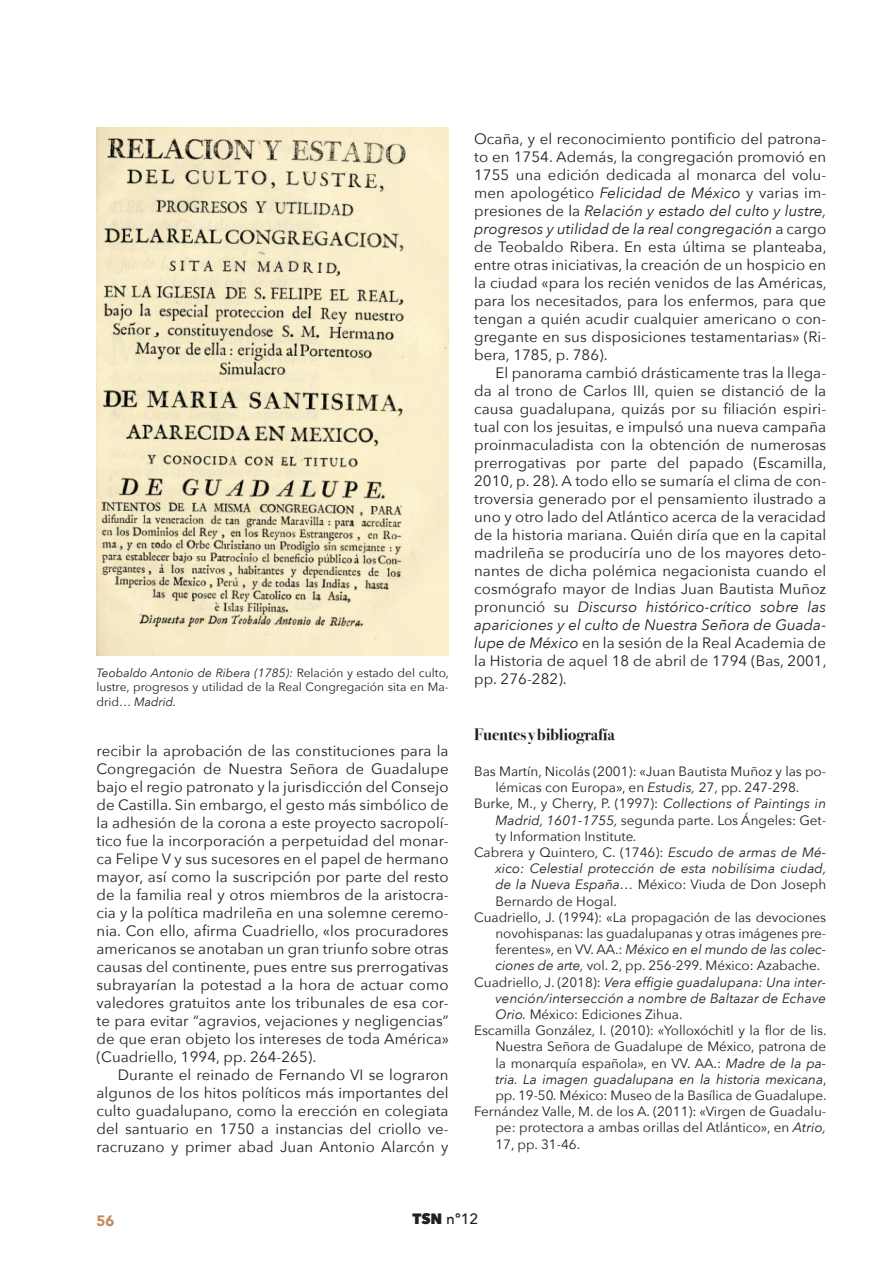
<style>
.page{position:relative;width:893px;height:1263px;background:#fff}
.page>*{position:absolute;margin:0;border:0;box-sizing:border-box;transform-origin:0 0}
.Ladillo{font:700 16.5px "Bodoni Svty Two ITCTT";letter-spacing:-.005em;color:#231f20}
.TEXTO{font:15px/18px "Avenir Next";letter-spacing:.005em;color:#231f20;text-align:justify}
.t1{font:500 15px "Avenir Next";color:#231f20}
.t2{font:900 15px "Avenir";color:#c6895c}
.Fuentes_y_bibliograf{font:13.5px/16.2px "Avenir Next";color:#231f20;text-align:justify}
.Fuentes_y_bibliograf-2{font:italic 13.5px/16.2px "Avenir Next";letter-spacing:.005em;color:#231f20;text-align:justify}
.t3{font:12px/14.4px "Avenir Next";color:#231f20;text-align:justify}
.s1{font-style:italic}
.s2{font-style:normal}
.s3{font-weight:800}
</style>
<div class="page">
<img style="left:97px;top:128px;width:351px;height:527px">
<p class="t3" style="left:97px;top:665px;width:354px"><span class="s1">Teobaldo Antonio de Ribera (1785):</span> Relación y estado del culto, lustre, progresos y utilidad de la Real Congregación sita en Ma&shy;drid… <span class="s1">Madrid.</span></p>
<p class="TEXTO" style="left:97px;top:741px;width:354px">recibir la aprobación de las constituciones para la Congregación de Nuestra Señora de Guadalupe bajo el regio patronato y la jurisdicción del Consejo de Castilla. Sin embargo, el gesto más simbólico de la adhesión de la corona a este proyecto sacropolí&shy;tico fue la incorporación a perpetuidad del monar&shy;ca Felipe V y sus sucesores en el papel de hermano mayor, así como la suscripción por parte del resto de la familia real y otros miembros de la aristocra&shy;cia y la política madrileña en una solemne ceremo&shy;nia. Con ello, afirma Cuadriello, «los procuradores americanos se anotaban un gran triunfo sobre otras causas del continente, pues entre sus prerrogativas subrayarían la potestad a la hora de actuar como valedores gratuitos ante los tribunales de esa cor&shy;te para evitar “agravios, vejaciones y negligencias” de que eran objeto los intereses de toda América» (Cuadriello, 1994, pp. 264-265).</p>
<p class="TEXTO" style="left:97px;top:1065px;width:354px;text-indent:21px">Durante el reinado de Fernando VI se lograron algunos de los hitos políticos más importantes del culto guadalupano, como la erección en colegiata del santuario en 1750 a instancias del criollo ve&shy;racruzano y primer abad Juan Antonio Alarcón y</p>
<p class="TEXTO" style="left:474px;top:129px;width:354px">Ocaña, y el reconocimiento pontificio del patrona&shy;to en 1754. Además, la congregación promovió en 1755 una edición dedicada al monarca del volu&shy;men apologético <span class="s1">Felicidad de México</span> y varias im&shy;presiones de la <span class="s1">Relación y estado del culto y lustre, progresos y utilidad de la real congregación</span> a cargo de Teobaldo Ribera. En esta última se planteaba, entre otras iniciativas, la creación de un hospicio en la ciudad «para los recién venidos de las Américas, para los necesitados, para los enfermos, para que tengan a quién acudir cualquier americano o con&shy;gregante en sus disposiciones testamentarias» (Ri&shy;bera, 1785, p. 786).</p>
<p class="TEXTO" style="left:474px;top:363px;width:354px;text-indent:21px">El panorama cambió drásticamente tras la llega&shy;da al trono de Carlos III, quien se distanció de la causa guadalupana, quizás por su filiación espiri&shy;tual con los jesuitas, e impulsó una nueva campaña proinmaculadista con la obtención de numerosas prerrogativas por parte del papado (Escamilla, 2010, p. 28). A todo ello se sumaría el clima de con&shy;troversia generado por el pensamiento ilustrado a uno y otro lado del Atlántico acerca de la veracidad de la historia mariana. Quién diría que en la capital madrileña se produciría uno de los mayores deto&shy;nantes de dicha polémica negacionista cuando el cosmógrafo mayor de Indias Juan Bautista Muñoz pronunció su <span class="s1">Discurso histórico-crítico sobre las apariciones y el culto de Nuestra Señora de Guada&shy;lupe de México</span> en la sesión de la Real Academia de la Historia de aquel 18 de abril de 1794 (Bas, 2001, pp. 276-282).</p>
<p class="Ladillo" style="left:474px;top:721px;width:142px">Fuentes y bibliografía</p>
<p class="Fuentes_y_bibliograf" style="left:474px;top:763px;width:354px;text-align:center">Bas Martín, Nicolás (2001): «Juan Bautista Muñoz y las po&shy;lémicas con Europa», en <span class="s1">Estudis,</span> 27, pp. 247-298.</p>
<p class="Fuentes_y_bibliograf" style="left:495px;top:795px;width:332px;text-indent:-21px">Burke, M., y Cherry, P. (1997): <span class="s1">Collections of Paintings in Madrid, 1601-1755,</span> segunda parte. Los Ángeles: Get&shy;ty Information Institute<span class="s1">.</span></p>
<p class="Fuentes_y_bibliograf-2" style="left:495px;top:844px;width:333px;text-indent:-21px"><span class="s2">Cabrera y Quintero, C. (1746):</span> Escudo de armas de Mé&shy;xico: Celestial protección de esta nobilísima ciudad, de la Nueva España… <span class="s2">México: Viuda de Don Joseph Bernardo de Hogal.</span></p>
<p class="Fuentes_y_bibliograf" style="left:495px;top:908px;width:332px;text-indent:-21px">Cuadriello, J. (1994): «La propagación de las devociones novohispanas: las guadalupanas y otras imágenes pre&shy;ferentes», en VV. AA.: <span class="s1">México en el mundo de las colec&shy;ciones de arte,</span> vol. 2, pp. 256-299. México: Azabache.</p>
<p class="Fuentes_y_bibliograf-2" style="left:495px;top:973px;width:332px;text-indent:-21px"><span class="s2">Cuadriello, J. (2018):</span> Vera effigie guadalupana: Una inter&shy;vención/intersección a nombre de Baltazar de Echave Orio. <span class="s2">México: Ediciones Zihua.</span></p>
<p class="Fuentes_y_bibliograf" style="left:495px;top:1022px;width:333px;text-indent:-21px">Escamilla González, I. (2010): «Yolloxóchitl y la flor de lis.<br>Nuestra Señora de Guadalupe de México, patrona de la monarquía española», en VV. AA.: <span class="s1">Madre de la pa&shy;tria. La imagen guadalupana en la historia mexicana</span>, pp. 19-50<span class="s1">.</span> México: Museo de la Basílica de Guadalupe.</p>
<p class="Fuentes_y_bibliograf" style="left:495px;top:1103px;width:332px;text-indent:-21px">Fernández Valle, M. de los A. (2011): «Virgen de Guadalu&shy;pe: protectora a ambas orillas del Atlántico», en <span class="s1">Atrio, </span>17, pp. 31-46.</p>
<p class="t2" style="left:97px;top:1208px;width:19px">56</p>
<p class="t1" style="left:412px;top:1206px;width:68px"><span class="s3">TSN</span> nº12</p>
</div>
